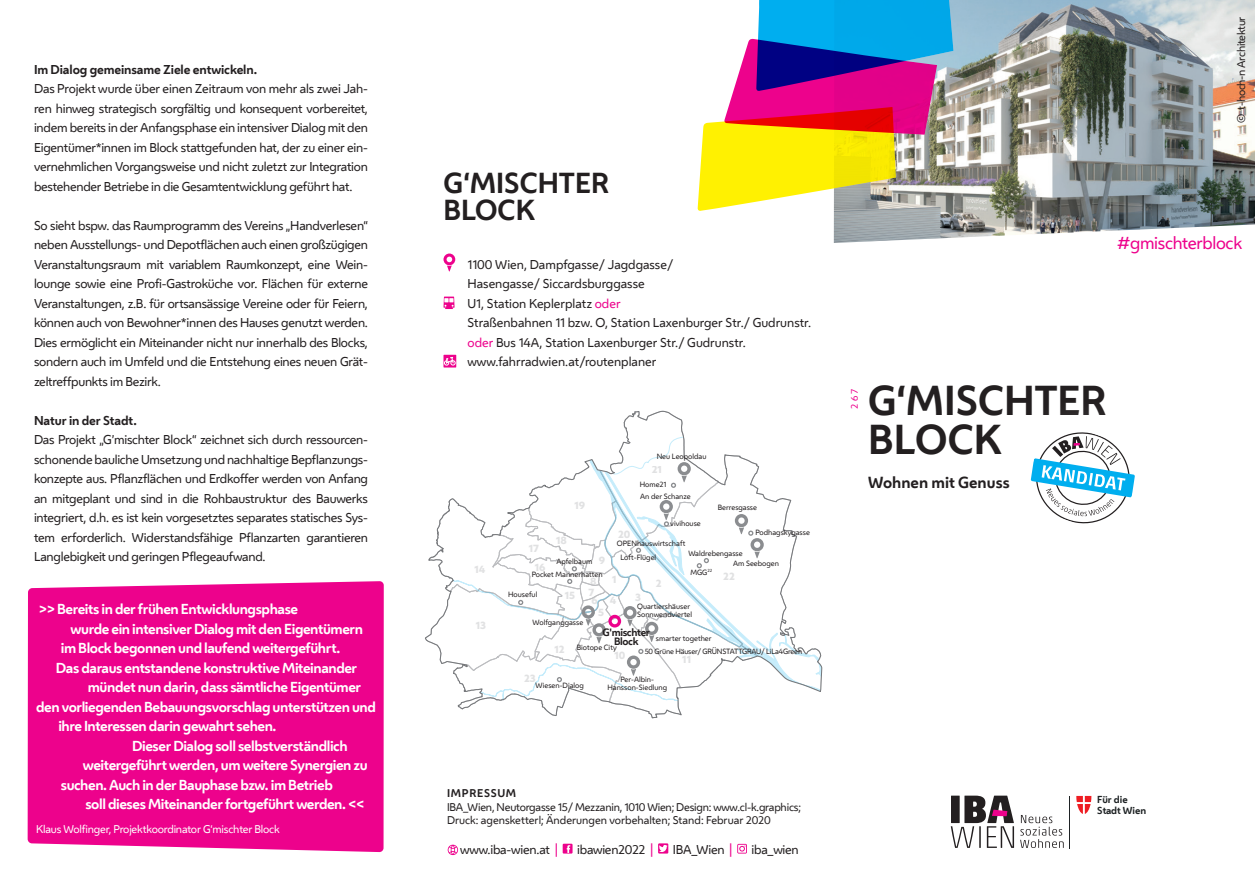
<style>
.page{position:relative;width:1255px;height:893px;background:#fff}
.page>*{position:absolute;margin:0;border:0;box-sizing:border-box;transform-origin:0 0}
.t1{font:700 39px/39px "Wiener Melange";color:#231f20}
.t2{font:700 27px/27px "Wiener Melange";color:#231f20}
.t3{font:16.5px "Wiener Melange";letter-spacing:-.02em;color:#ed028c}
.t4{font:700 15px "Wiener Melange";color:#231f20}
.t5{font:700 13.5px "Wiener Melange";letter-spacing:-.03em;color:#fff}
.t6{font:12px/19.5px "Wiener Melange";letter-spacing:-.01em;color:#231f20;text-align:justify}
.t7{font:700 12px "Wiener Melange";letter-spacing:-.01em;color:#231f20}
.t8{font:10.5px/13.5px "Wiener Melange";letter-spacing:-.02em;color:#231f20}
.t9{font:10.5px "Wiener Melange";letter-spacing:-.02em;color:#fff}
.t10{font:700 10.5px "Wiener Melange";letter-spacing:.07em;color:#231f20}
.t11{font:800 9.9px "Wiener Melange";color:#c5c6c8}
.t12{font:700 9.9px/9.3px "Wiener Melange";letter-spacing:-.035em;color:#231f20;text-align:center}
.t13{font:700 9.45px/10.6px "Wiener Melange";color:#1e2224}
.t14{font:9px "Wiener Melange";color:#ed028c}
.t15{font:7.05px/7.8px "Wiener Melange";color:#231f20;text-align:center}
.t16{font:7.05px "Wiener Melange";letter-spacing:-.02em;color:#231f20}
.s1{color:#ed028c}
</style>
<div class="page">
<svg style="left:950px;top:796px;width:64px;height:52px"></svg>
<svg style="left:1020px;top:815px;width:43px;height:33px"></svg>
<hr style="left:1068px;top:796px;width:1px;height:52px;background:#1e2224">
<svg style="left:1076px;top:796px;width:15px;height:18px"></svg>
<img style="left:833px;top:0;width:421px;height:243px">
<svg style="left:697px;top:0;width:256px;height:211px"></svg>
<svg style="left:425px;top:411px;width:398px;height:307px"></svg>
<svg style="left:443px;top:254px;width:12px;height:18px"></svg>
<svg style="left:443px;top:297px;width:11px;height:12px"></svg>
<svg style="left:443px;top:355px;width:13px;height:13px"></svg>
<svg style="left:444px;top:357px;width:11px;height:8px"></svg>
<div style="left:28px;top:581px;width:356px;height:271px;background:#ed028c"></div>
<svg style="left:1030px;top:432px;width:105px;height:92px"></svg>
<svg style="left:447px;top:845px;width:11px;height:10px"></svg>
<div style="left:562px;top:844px;width:10px;height:10px;background:#ed028c"></div>
<svg style="left:566px;top:845px;width:4px;height:8px"></svg>
<div style="left:658px;top:843px;width:10px;height:11px;background:#ed028c"></div>
<svg style="left:659px;top:845px;width:8px;height:7px"></svg>
<svg style="left:737px;top:844px;width:10px;height:10px"></svg>
<p class="t7" style="left:34px;top:61px;width:224px">Im Dialog gemeinsame Ziele entwickeln.</p>
<p class="t6" style="left:34px;top:79px;width:335px">Das Projekt wurde über einen Zeitraum von mehr als zwei Jah&shy;ren hinweg strategisch sorgfältig und konsequent vorbereitet, indem bereits in der Anfangsphase ein intensiver Dialog mit den Eigentümer*innen im Block stattgefunden hat, der zu einer ein&shy;vernehmlichen Vorgangsweise und nicht zuletzt zur Integration bestehender Betriebe in die Gesamtentwicklung geführt hat.</p>
<p class="t6" style="left:34px;top:215px;width:335px">So sieht bspw. das Raumprogramm des Vereins „Handverlesen“ neben Ausstellungs- und Depotflächen auch einen großzügigen Veranstaltungsraum mit variablem Raumkonzept, eine Wein&shy;lounge sowie eine Profi-Gastroküche vor. Flächen für externe Veranstaltungen, z.B. für ortsansässige Vereine oder für Feiern, können auch von Bewohner*innen des Hauses genutzt werden.<br>Dies ermöglicht ein Miteinander nicht nur innerhalb des Blocks, sondern auch im Umfeld und die Entstehung eines neuen Grät&shy;zeltreffpunkts im Bezirk.</p>
<p class="t7" style="left:34px;top:412px;width:104px">Natur in der Stadt.</p>
<p class="t6" style="left:34px;top:430px;width:335px">Das Projekt „G’mischter Block“ zeichnet sich durch ressourcen&shy;schonende bauliche Umsetzung und nachhaltige Bepflanzungs&shy;konzepte aus. Pflanzflächen und Erdkoffer werden von Anfang an mitgeplant und sind in die Rohbaustruktur des Bauwerks integriert, d.h. es ist kein vorgesetztes separates statisches Sys&shy;tem erforderlich. Widerstandsfähige Pflanzarten garantieren Langlebigkeit und geringen Pflegeaufwand.</p>
<p class="t5" style="left:39px;top:600px;width:261px">&gt;&gt; Bereits in der frühen Entwicklungsphase</p>
<p class="t5" style="left:71px;top:620px;width:294px">wurde ein intensiver Dialog mit den Eigentümern</p>
<p class="t5" style="left:61px;top:639px;width:281px">im Block begonnen und laufend weitergeführt.</p>
<p class="t5" style="left:56px;top:659px;width:303px">Das daraus entstandene konstruktive Miteinander</p>
<p class="t5" style="left:88px;top:678px;width:275px">mündet nun darin, dass sämtliche Eigentümer</p>
<p class="t5" style="left:36px;top:698px;width:341px">den vorliegenden Bebauungsvorschlag unterstützen und</p>
<p class="t5" style="left:58px;top:717px;width:220px">ihre Interessen darin gewahrt sehen.</p>
<p class="t5" style="left:132px;top:737px;width:217px">Dieser Dialog soll selbstverständlich</p>
<p class="t5" style="left:83px;top:756px;width:286px">weitergeführt werden, um weitere Synergien zu</p>
<p class="t5" style="left:61px;top:776px;width:273px">suchen. Auch in der Bauphase bzw. im Betrieb</p>
<p class="t5" style="left:85px;top:795px;width:281px">soll dieses Miteinander fortgeführt werden. &lt;&lt;</p>
<p class="t9" style="left:36px;top:823px;width:245px">Klaus Wolfinger, Projektkoordinator G‘mischter Block</p>
<h2 class="t2" style="left:443px;top:170px;width:167px">G‘MISCHTER<br>BLOCK</h2>
<p class="t6" style="left:467px;top:254px;width:345px;text-align:left">1100 Wien, Dampfgasse/ Jagdgasse/<br>Hasengasse/ Siccardsburggasse<br>U1, Station Keplerplatz <span class="s1">oder<br></span>Straßenbahnen 11 bzw. O, Station Laxenburger Str./ Gudrunstr. <span class="s1">oder</span> Bus 14A, Station Laxenburger Str./ Gudrunstr. www.fahrradwien.at/routenplaner</p>
<p class="t15" style="left:656px;top:452px;width:51px">Neu Leopoldau</p>
<p class="t11" style="left:651px;top:463px;width:12px">21</p>
<p class="t15" style="left:639px;top:481px;width:28px">Home21</p>
<p class="t11" style="left:474px;top:562px;width:13px">14</p>
<p class="t11" style="left:475px;top:619px;width:12px">13</p>
<p class="t11" style="left:574px;top:499px;width:12px">19</p>
<p class="t15" style="left:640px;top:492px;width:52px">An der Schanze</p>
<p class="t15" style="left:670px;top:520px;width:32px">vivihouse</p>
<p class="t15" style="left:717px;top:504px;width:41px">Berresgasse</p>
<p class="t15" style="left:755px;top:529px;width:56px">Podhagskygasse</p>
<p class="t11" style="left:618px;top:527px;width:14px">20</p>
<p class="t11" style="left:555px;top:534px;width:13px">18</p>
<p class="t15" style="left:617px;top:539px;width:70px">OPENhauswirtschaft</p>
<p class="t11" style="left:528px;top:542px;width:12px">17</p>
<p class="t15" style="left:688px;top:550px;width:56px">Waldrebengasse</p>
<p class="t15" style="left:690px;top:568px;width:23px">MGG<sup>22</sup></p>
<p class="t15" style="left:620px;top:554px;width:37px">Loft-Flügel</p>
<p class="t11" style="left:599px;top:554px;width:8px">9</p>
<p class="t15" style="left:556px;top:558px;width:38px">Apfelbaum</p>
<p class="t15" style="left:733px;top:560px;width:47px">Am Seebogen</p>
<p class="t11" style="left:534px;top:561px;width:12px">16</p>
<p class="t15" style="left:531px;top:570px;width:72px">Pocket Mannerhatten</p>
<p class="t11" style="left:723px;top:570px;width:13px">22</p>
<p class="t11" style="left:612px;top:572px;width:6px">1</p>
<p class="t11" style="left:590px;top:574px;width:8px">8</p>
<p class="t11" style="left:655px;top:577px;width:7px">2</p>
<p class="t11" style="left:588px;top:585px;width:7px">7</p>
<p class="t11" style="left:564px;top:589px;width:12px">15</p>
<p class="t15" style="left:508px;top:591px;width:31px">Houseful</p>
<p class="t11" style="left:609px;top:594px;width:8px">4</p>
<p class="t11" style="left:635px;top:591px;width:7px">3</p>
<p class="t11" style="left:591px;top:594px;width:8px">6</p>
<p class="t15" style="left:637px;top:603px;width:57px;text-align:left">Quartiershäuser<br>Sonnwendviertel</p>
<p class="t11" style="left:598px;top:606px;width:7px">5</p>
<p class="t15" style="left:532px;top:619px;width:52px">Wolfganggasse</p>
<p class="t12" style="left:602px;top:628px;width:49px">G'mischter<br>Block</p>
<p class="t15" style="left:656px;top:635px;width:57px">smarter together</p>
<p class="t15" style="left:607px;top:676px;width:61px">Per-Albin-<br>Hansson-Siedlung</p>
<p class="t15" style="left:576px;top:643px;width:42px">Biotope City</p>
<p class="t11" style="left:554px;top:643px;width:12px">12</p>
<p class="t16" style="left:644px;top:647px;width:159px">50 Grüne Häuser/ GRÜNSTATTGRAU/ LiLa4Green</p>
<p class="t11" style="left:614px;top:649px;width:13px">10</p>
<p class="t11" style="left:681px;top:653px;width:11px">11</p>
<p class="t11" style="left:524px;top:671px;width:13px">23</p>
<p class="t15" style="left:535px;top:681px;width:50px">Wiesen-Dialog</p>
<p class="t10" style="left:447px;top:787px;width:71px">IMPRESSUM</p>
<p class="t8" style="left:447px;top:800px;width:355px">IBA_Wien, Neutorgasse 15/ Mezzanin, 1010 Wien; Design: www.cl-k.graphics;<br>Druck: agensketterl; Änderungen vorbehalten; Stand: Februar 2020</p>
<p class="t6" style="left:460px;top:839px;width:99px">www.iba-wien.at <span class="s1">|</span></p>
<p class="t6" style="left:577px;top:839px;width:78px">ibawien2022 <span class="s1">|</span></p>
<p class="t6" style="left:673px;top:839px;width:61px">IBA_Wien <span class="s1">|</span></p>
<p class="t6" style="left:751px;top:839px;width:49px">iba_wien</p>
<p class="t8" style="left:1234px;top:123px;width:108px;rotate:-90deg">© t-hoch-n Architektur</p>
<h3 class="t3" style="left:1117px;top:233px;width:126px">#gmischterblock</h3>
<p class="t14" style="left:848px;top:409px;width:21px;rotate:-90deg">267</p>
<h1 class="t1" style="left:868px;top:381px;width:240px">G‘MISCHTER<br>BLOCK</h1>
<p class="t4" style="left:868px;top:473px;width:143px">Wohnen mit Genuss</p>
<p class="t13" style="left:1097px;top:794px;width:50px">Für die<br>Stadt Wien</p>
</div>
